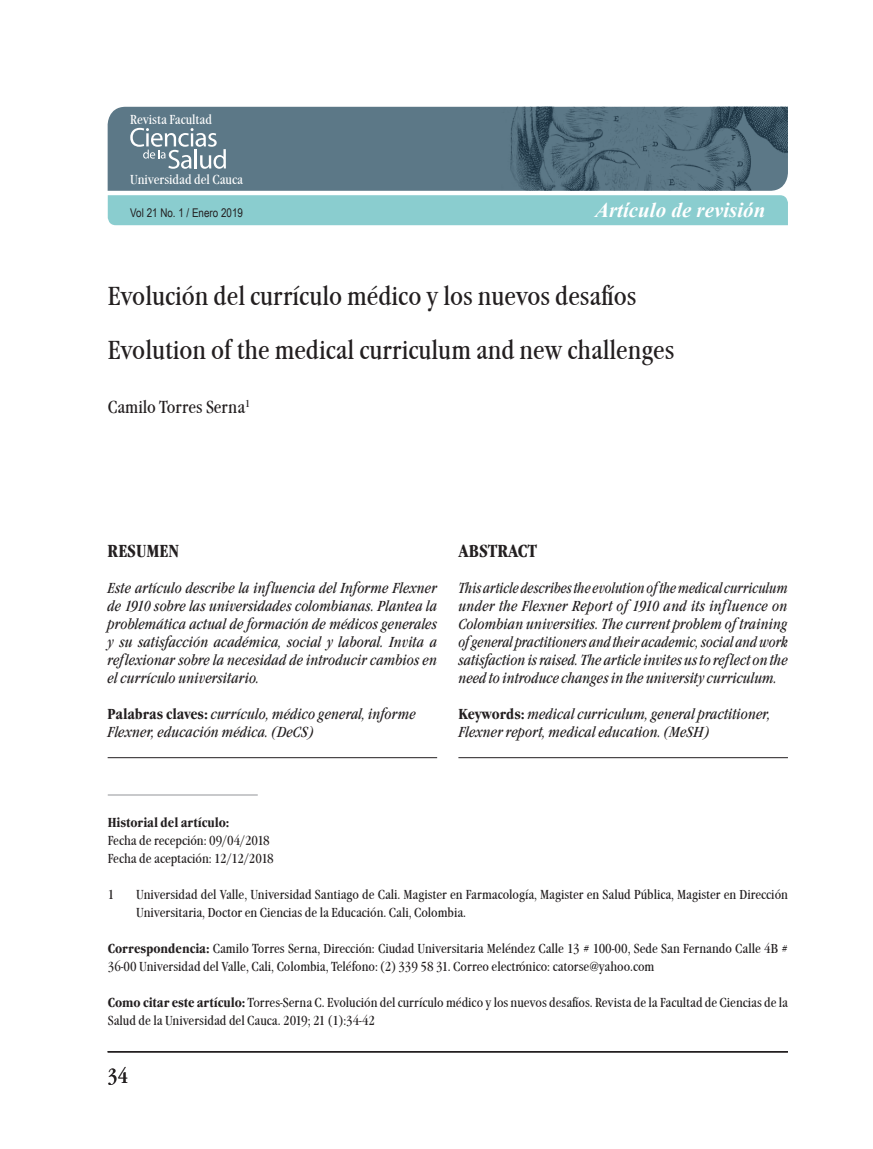
<style>
.page{position:relative;width:873px;height:1149px;background:#fff}
.page>*{position:absolute;margin:0;border:0;box-sizing:border-box;transform-origin:0 0}
.t1{font:condensed 27px/54px "Garamond Itc TEE";color:#231f20}
.t2{font:italic 700 21px "Times New Roman";color:#fff}
.t3{font:condensed 21px "Garamond Itc TEE";color:#231f20}
.t4{font:condensed 18px "Garamond Itc TEE";color:#231f20}
.t5{font:700 condensed 18px "Garamond Itc TEE";color:#231f20}
.t6{font:italic condensed 15px/18px "Garamond Itc TEE";color:#231f20}
.t7{font:italic condensed 15px/18px "Garamond Itc TEE";color:#231f20;text-align:justify;scale:.95 1}
.t8{font:condensed 13.5px/18px "Garamond Itc TEE";color:#231f20}
.t9{font:condensed 13.5px "Garamond Itc TEE";color:#fff}
.t10{font:700 condensed 13.5px "Garamond Itc TEE";color:#231f20}
.t11{font:12px "Arial Narrow";color:#231f20}
.s1{font-weight:700;font-style:normal}
.s2{font-weight:700}
</style>
<div class="page">
<hr style="left:108px;top:795px;width:150px;height:1px;background:#939598">
<hr style="left:108px;top:757px;width:329px;height:1px;background:#231f20">
<hr style="left:458px;top:757px;width:330px;height:1px;background:#231f20">
<div style="left:108px;top:107px;width:393px;height:84px;background:#5c7887"></div>
<div style="left:108px;top:195px;width:680px;height:30px;background:#8acdcf"></div>
<svg style="left:130px;top:128px;width:96px;height:41px;background:#8297a3"></svg>
<img style="left:501px;top:106px;width:287px;height:85px">
<hr style="left:108px;top:1051px;width:680px;height:2px;background:#231f20">
<p class="t9" style="left:130px;top:111px;width:83px">Revista Facultad</p>
<p class="t9" style="left:130px;top:172px;width:114px">Universidad del Cauca</p>
<p class="t11" style="left:130px;top:205px;width:114px">Vol 21 No. 1 / Enero 2019</p>
<h2 class="t2" style="left:595px;top:198px;width:172px">Artículo de revisión</h2>
<h1 class="t1" style="left:108px;top:269px;width:568px">Evolución del currículo médico y los nuevos desafíos<br>Evolution of the medical curriculum and new challenges</h1>
<h3 class="t4" style="left:108px;top:396px;width:144px">Camilo Torres Serna<sup>1</sup></h3>
<h3 class="t5" style="left:108px;top:540px;width:73px">RESUMEN</h3>
<p class="t6" style="left:108px;top:579px;width:331px;text-align:justify">Este artículo describe la influencia del Informe Flexner de 1910 sobre las universidades colombianas. Plantea la problemática actual de formación de médicos generales y su satisfacción académica, social y laboral. Invita a reflexionar sobre la necesidad de introducir cambios en el currículo universitario.</p>
<p class="t6" style="left:108px;top:705px;width:310px"><span class="s1">Palabras claves:</span> currículo, médico general, informe<br>Flexner, educación médica. (DeCS)</p>
<h3 class="t5" style="left:458px;top:540px;width:80px">ABSTRACT</h3>
<p class="t7" style="left:458px;top:579px;width:348px">This article describes the evolution of the medical curriculum under the Flexner Report of 1910 and its influence on Colombian universities. The current problem of training of general practitioners and their academic, social and work satisfaction is raised. The article invites us to reflect on the need to introduce changes in the university curriculum.</p>
<p class="t6" style="left:458px;top:705px;width:314px"><span class="s1">Keywords:</span> medical curriculum, general practitioner,<br>Flexner report, medical education. (MeSH)</p>
<p class="t10" style="left:108px;top:814px;width:123px">Historial del artículo:</p>
<p class="t8" style="left:108px;top:831px;width:167px">Fecha de recepción: 09/04/2018<br>Fecha de aceptación: 12/12/2018</p>
<p class="t8" style="left:108px;top:885px;width:8px">1</p>
<p class="t8" style="left:136px;top:885px;width:653px">Universidad del Valle, Universidad Santiago de Cali. Magister en Farmacología, Magister en Salud Pública, Magister en Dirección<br>Universitaria, Doctor en Ciencias de la Educación. Cali, Colombia.</p>
<p class="t8" style="left:108px;top:939px;width:682px"><span class="s2">Correspondencia:</span> Camilo Torres Serna, Dirección: Ciudad Universitaria Meléndez Calle 13 # 100-00, Sede San Fernando Calle 4B #<br>36-00 Universidad del Valle, Cali, Colombia, Teléfono: (2) 339 58 31. Correo electrónico: catorse@yahoo.com</p>
<p class="t8" style="left:108px;top:993px;width:682px"><span class="s2">Como citar este artículo:</span> Torres-Serna C. Evolución del currículo médico y los nuevos desafíos. Revista de la Facultad de Ciencias de la<br>Salud de la Universidad del Cauca. 2019; 21 (1):34-42</p>
<h2 class="t3" style="left:108px;top:1063px;width:22px">34</h2>
</div>
